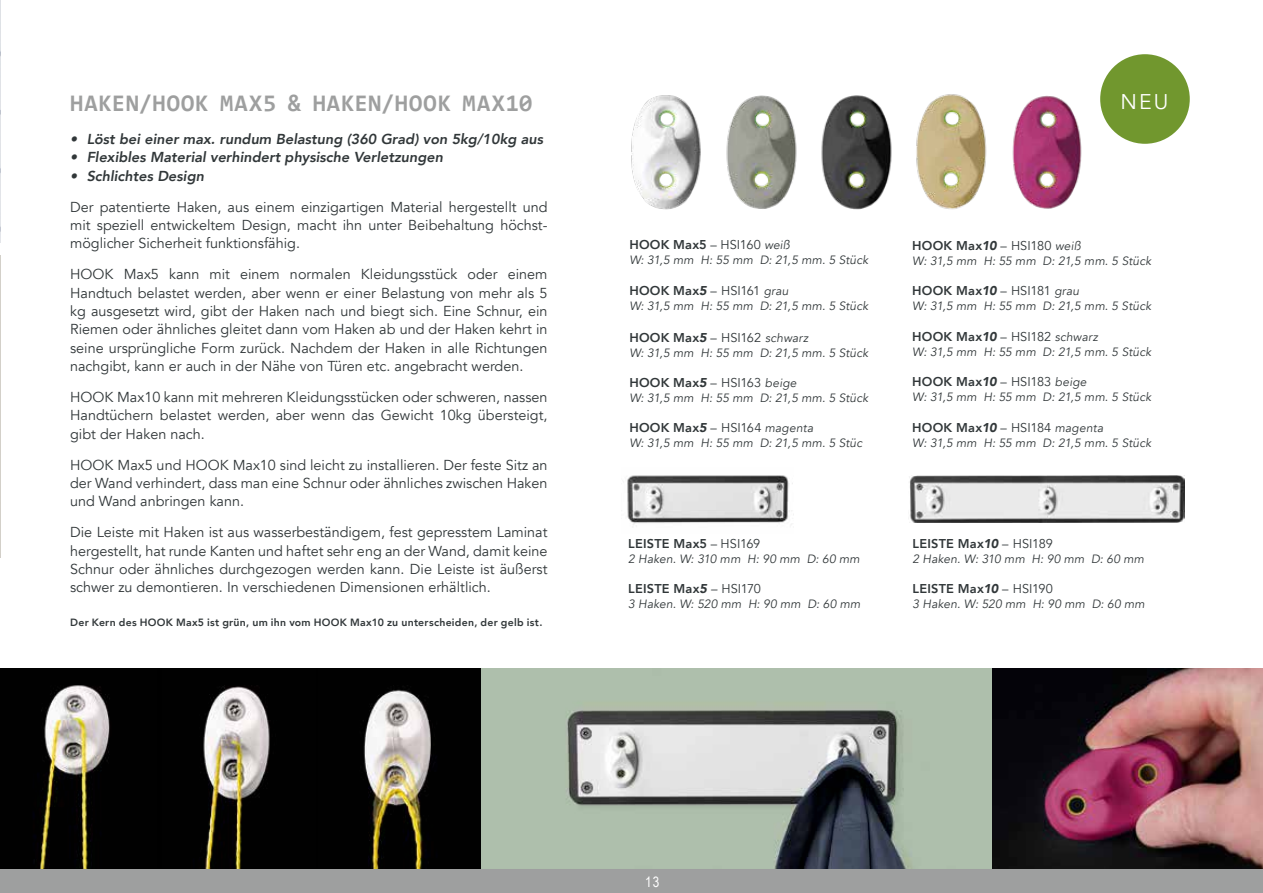
<style>
.page{position:relative;width:1263px;height:893px;background:#fff}
.page>*{position:absolute;margin:0;border:0;box-sizing:border-box;transform-origin:0 0}
.t1{font:700 24px "Consolas";letter-spacing:.04em;color:#9e9f9f}
.t2{font:21.3px "Avenir";color:#fff}
.t3{font:14.4px/18.3px "Avenir";color:#313739;text-align:justify}
.t4{font:italic 800 14.4px "Avenir";color:#313739}
.t5{font:14.4px "Arial Narrow";color:#fff}
.t6{font:800 12.75px "Avenir";letter-spacing:.015em;color:#313739}
.t7{font:italic 12px "Avenir";letter-spacing:.015em;color:#313739}
.t8{font:800 10.5px "Avenir";letter-spacing:.025em;color:#313739}
.s1{font-weight:400}
.s2{font-weight:400;font-style:italic;font-size:12px}
.s3{font-weight:900;font-style:italic}
.s4{font-weight:400;font-style:italic}
</style>
<div class="page">
<div style="left:0;top:868px;width:1263px;height:25px;background:#9e9f9f"></div>
<img style="left:0;top:255px;width:1px;height:302px">
<img style="left:0;top:0;width:1px;height:243px">
<img style="left:627px;top:475px;width:167px;height:50px">
<img style="left:821px;top:95px;width:71px;height:115px">
<img style="left:916px;top:94px;width:71px;height:116px">
<img style="left:726px;top:95px;width:71px;height:114px">
<img style="left:1012px;top:95px;width:70px;height:114px">
<img style="left:631px;top:95px;width:70px;height:115px">
<img style="left:909px;top:475px;width:275px;height:48px">
<img style="left:158px;top:668px;width:838px;height:200px">
<img style="left:0;top:669px;width:162px;height:199px">
<img style="left:993px;top:669px;width:270px;height:199px">
<div style="left:1100px;top:54px;width:90px;height:90px;background:#71972e;border-radius:50%"></div>
<h1 class="t1" style="left:70px;top:88px;width:464px">HAKEN/HOOK MAX5 &amp; HAKEN/HOOK MAX10</h1>
<p class="t4" style="left:70px;top:131px;width:474px">• Löst bei einer max. rundum Belastung (360 Grad) von 5kg/10kg aus</p>
<p class="t4" style="left:70px;top:149px;width:374px">• Flexibles Material verhindert physische Verletzungen</p>
<p class="t4" style="left:70px;top:167px;width:135px">• Schlichtes Design</p>
<p class="t3" style="left:70px;top:198px;width:479px">Der patentierte Haken, aus einem einzigartigen Material hergestellt und mit speziell entwickeltem Design, macht ihn unter Beibehaltung höchst&shy;möglicher Sicherheit funktionsfähig.</p>
<p class="t3" style="left:70px;top:266px;width:479px">HOOK Max5 kann mit einem normalen Kleidungsstück oder einem Handtuch belastet werden, aber wenn er einer Belastung von mehr als 5 kg ausgesetzt wird, gibt der Haken nach und biegt sich. Eine Schnur, ein Riemen oder ähnliches gleitet dann vom Haken ab und der Haken kehrt in seine ursprüngliche Form zurück. Nachdem der Haken in alle Richtungen nachgibt, kann er auch in der Nähe von Türen etc. angebracht werden.</p>
<p class="t3" style="left:70px;top:388px;width:479px">HOOK Max10 kann mit mehreren Kleidungsstücken oder schweren, nassen Handtüchern belastet werden, aber wenn das Gewicht 10kg übersteigt, gibt der Haken nach.</p>
<p class="t3" style="left:70px;top:456px;width:479px">HOOK Max5 und HOOK Max10 sind leicht zu installieren. Der feste Sitz an der Wand verhindert, dass man eine Schnur oder ähnliches zwischen Haken und Wand anbringen kann.</p>
<p class="t3" style="left:70px;top:524px;width:479px">Die Leiste mit Haken ist aus wasserbeständigem, fest gepresstem Laminat hergestellt, hat runde Kanten und haftet sehr eng an der Wand, damit keine Schnur oder ähnliches durchgezogen werden kann. Die Leiste ist äußerst schwer zu demontieren. In verschiedenen Dimensionen erhältlich.</p>
<p class="t8" style="left:70px;top:614px;width:474px">Der Kern des HOOK Max5 ist grün, um ihn vom HOOK Max10 zu unterscheiden, der gelb ist.</p>
<h2 class="t2" style="left:1120px;top:89px;width:49px">NEU</h2>
<p class="t6" style="left:629px;top:235px;width:162px">HOOK Max5 <span class="s1">– HSI160</span> <span class="s2">weiß</span></p>
<p class="t7" style="left:629px;top:253px;width:240px">W: 31,5 mm H: 55 mm D: 21,5 mm. 5 Stück</p>
<p class="t6" style="left:629px;top:280px;width:161px">HOOK Max<span class="s3">5</span> <span class="s1">– HSI161</span> <span class="s2">grau</span></p>
<p class="t7" style="left:629px;top:299px;width:240px">W: 31,5 mm H: 55 mm D: 21,5 mm. 5 Stück</p>
<p class="t6" style="left:629px;top:327px;width:180px">HOOK Max<span class="s3">5</span> <span class="s1">– HSI162</span> <span class="s2">schwarz</span></p>
<p class="t7" style="left:629px;top:345px;width:240px">W: 31,5 mm H: 55 mm D: 21,5 mm. 5 Stück</p>
<p class="t6" style="left:629px;top:373px;width:169px">HOOK Max<span class="s3">5</span> <span class="s1">– HSI163</span> <span class="s2">beige</span></p>
<p class="t7" style="left:629px;top:391px;width:240px">W: 31,5 mm H: 55 mm D: 21,5 mm. 5 Stück</p>
<p class="t6" style="left:629px;top:418px;width:185px">HOOK Max<span class="s3">5</span> <span class="s1">– HSI164</span> <span class="s2">magenta</span></p>
<p class="t7" style="left:629px;top:436px;width:234px">W: 31,5 mm H: 55 mm D: 21,5 mm. 5 Stüc</p>
<p class="t6" style="left:628px;top:533px;width:134px">LEISTE Max5 <span class="s1">– HSI169</span></p>
<p class="t7" style="left:628px;top:551px;width:233px">2 Haken. W: 310 mm H: 90 mm D: 60 mm</p>
<p class="t6" style="left:628px;top:579px;width:134px">LEISTE Max<span class="s3">5</span> <span class="s4">–</span> <span class="s1">HSI170</span></p>
<p class="t7" style="left:628px;top:597px;width:234px">3 Haken. W: 520 mm H: 90 mm D: 60 mm</p>
<p class="t6" style="left:912px;top:235px;width:170px">HOOK Max<span class="s3">10</span> <span class="s1">– HSI180</span> <span class="s2">weiß</span></p>
<p class="t7" style="left:912px;top:253px;width:240px">W: 31,5 mm H: 55 mm D: 21,5 mm. 5 Stück</p>
<p class="t6" style="left:912px;top:281px;width:168px">HOOK Max<span class="s3">10</span> <span class="s1">– HSI181</span> <span class="s2">grau</span></p>
<p class="t7" style="left:912px;top:299px;width:240px">W: 31,5 mm H: 55 mm D: 21,5 mm. 5 Stück</p>
<p class="t6" style="left:912px;top:326px;width:187px">HOOK Max<span class="s3">10</span> <span class="s1">– HSI182</span> <span class="s2">schwarz</span></p>
<p class="t7" style="left:912px;top:344px;width:240px">W: 31,5 mm H: 55 mm D: 21,5 mm. 5 Stück</p>
<p class="t6" style="left:912px;top:372px;width:176px">HOOK Max<span class="s3">10</span> <span class="s1">– HSI183</span> <span class="s2">beige</span></p>
<p class="t7" style="left:912px;top:390px;width:240px">W: 31,5 mm H: 55 mm D: 21,5 mm. 5 Stück</p>
<p class="t6" style="left:912px;top:417px;width:192px">HOOK Max<span class="s3">10</span> <span class="s1">– HSI184</span> <span class="s2">magenta</span></p>
<p class="t7" style="left:912px;top:435px;width:240px">W: 31,5 mm H: 55 mm D: 21,5 mm. 5 Stück</p>
<p class="t6" style="left:913px;top:533px;width:142px">LEISTE Max<span class="s3">10</span> <span class="s1">– HSI189</span></p>
<p class="t7" style="left:913px;top:551px;width:233px">2 Haken. W: 310 mm H: 90 mm D: 60 mm</p>
<p class="t6" style="left:913px;top:579px;width:142px">LEISTE Max<span class="s3">10</span> <span class="s1">– HSI190</span></p>
<p class="t7" style="left:913px;top:597px;width:234px">3 Haken. W: 520 mm H: 90 mm D: 60 mm</p>
<p class="t5" style="left:645px;top:871px;width:16px">13</p>
</div>
